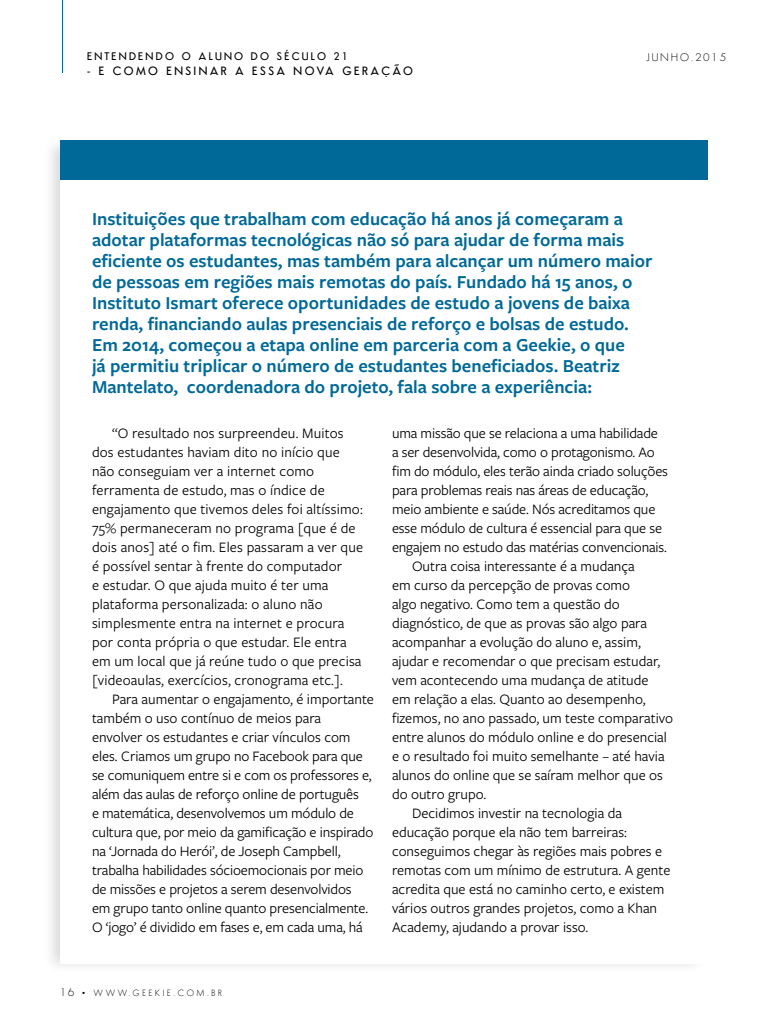
<style>
.page{position:relative;width:768px;height:1024px;background:#fff}
.page>*{position:absolute;margin:0;border:0;box-sizing:border-box;transform-origin:0 0}
.t1{font:600 19px/21px "Freight Sans Pro";color:#006998}
.t2{font:15px/19px "Freight Sans Pro";color:#000}
.t3{font:500 12px "Semplicita";letter-spacing:.2em;color:#000}
.t4{font:500 11px "Semplicita";letter-spacing:.2em;color:#000}
.t5{font:300 11px "Semplicita";letter-spacing:.2em;color:#000}
.t6{font:300 9px "Semplicita";letter-spacing:.3em;color:#000}
.s1{font-size:11px}
</style>
<div class="page">
<hr style="left:62px;top:0;width:1px;height:73px;background:#006998">
<div style="left:42px;top:135px;width:666px;height:840px;background:#000;opacity:.15"></div>
<div style="left:60px;top:140px;width:648px;height:824px;background:#fff"></div>
<div style="left:60px;top:140px;width:648px;height:40px;background:#006998"></div>
<p class="t4" style="left:87px;top:49px;width:262px">ENTENDENDO O ALUNO DO SÉCULO 21</p>
<p class="t3" style="left:87px;top:63px;width:327px">- E COMO ENSINAR A ESSA NOVA GERAÇÃO</p>
<p class="t5" style="left:646px;top:50px;width:81px">JUNHO.2015</p>
<p class="t1" style="left:92px;top:208px;width:562px">Instituições que trabalham com educação há anos já começaram a adotar plataformas tecnológicas não só para ajudar de forma mais eficiente os estudantes, mas também para alcançar um número maior de pessoas em regiões mais remotas do país. Fundado há 15 anos, o Instituto Ismart oferece oportunidades de estudo a jovens de baixa renda, financiando aulas presenciais de reforço e bolsas de estudo.<br>Em 2014, começou a etapa online em parceria com a Geekie, o que<br>já permitiu triplicar o número de estudantes beneficiados. Beatriz Mantelato, coordenadora do projeto, fala sobre a experiência:</p>
<p class="t2" style="left:92px;top:423px;width:273px;text-indent:20px">“O resultado nos surpreendeu. Muitos dos estudantes haviam dito no início que não conseguiam ver a internet como ferramenta de estudo, mas o índice de engajamento que tivemos deles foi altíssimo:<br>75% permaneceram no programa [que é de dois anos] até o fim. Eles passaram a ver que é possível sentar à frente do computador<br>e estudar. O que ajuda muito é ter uma plataforma personalizada: o aluno não simplesmente entra na internet e procura por conta própria o que estudar. Ele entra em um local que já reúne tudo o que precisa [videoaulas, exercícios, cronograma etc.].</p>
<p class="t2" style="left:92px;top:689px;width:284px;text-indent:20px">Para aumentar o engajamento, é importante também o uso contínuo de meios para envolver os estudantes e criar vínculos com eles. Criamos um grupo no Facebook para que se comuniquem entre si e com os professores e, além das aulas de reforço online de português<br>e matemática, desenvolvemos um módulo de cultura que, por meio da gamificação e inspirado na ‘Jornada do Herói’, de Joseph Campbell, trabalha habilidades sócioemocionais por meio de missões e projetos a serem desenvolvidos em grupo tanto online quanto presencialmente.<br>O ‘jogo’ é dividido em fases e, em cada uma, há</p>
<p class="t2" style="left:392px;top:423px;width:267px">uma missão que se relaciona a uma habilidade</p>
<p class="t2" style="left:392px;top:442px;width:264px">a ser desenvolvida, como o protagonismo. Ao</p>
<p class="t2" style="left:392px;top:461px;width:278px">fim do módulo, eles terão ainda criado soluções</p>
<p class="t2" style="left:392px;top:480px;width:258px">para problemas reais nas áreas de educação,</p>
<p class="t2" style="left:392px;top:499px;width:265px">meio ambiente e saúde. Nós acreditamos que</p>
<p class="t2" style="left:392px;top:518px;width:272px">esse módulo de cultura é essencial para que se</p>
<p class="t2" style="left:392px;top:537px;width:277px">engajem no estudo das matérias convencionais.</p>
<p class="t2" style="left:412px;top:556px;width:224px">Outra coisa interessante é a mudança</p>
<p class="t2" style="left:392px;top:575px;width:240px">em curso da percepção de provas como</p>
<p class="t2" style="left:392px;top:594px;width:229px">algo negativo. Como tem a questão do</p>
<p class="t2" style="left:392px;top:613px;width:257px">diagnóstico, de que as provas são algo para</p>
<p class="t2" style="left:392px;top:632px;width:250px">acompanhar a evolução do aluno e, assim,</p>
<p class="t2" style="left:392px;top:651px;width:270px">ajudar e recomendar o que precisam estudar,</p>
<p class="t2" style="left:392px;top:670px;width:258px">vem acontecendo uma mudança de atitude</p>
<p class="t2" style="left:392px;top:689px;width:255px">em relação a elas. Quanto ao desempenho,</p>
<p class="t2" style="left:392px;top:708px;width:283px">fizemos, no ano passado, um teste comparativo</p>
<p class="t2" style="left:392px;top:727px;width:276px">entre alunos do módulo online e do presencial</p>
<p class="t2" style="left:392px;top:746px;width:274px">e o resultado foi muito semelhante – até havia</p>
<p class="t2" style="left:392px;top:765px;width:272px">alunos do online que se saíram melhor que os</p>
<p class="t2" style="left:392px;top:784px;width:96px">do outro grupo.</p>
<p class="t2" style="left:412px;top:803px;width:212px">Decidimos investir na tecnologia da</p>
<p class="t2" style="left:392px;top:822px;width:237px">educação porque ela não tem barreiras:</p>
<p class="t2" style="left:392px;top:841px;width:272px">conseguimos chegar às regiões mais pobres e</p>
<p class="t2" style="left:392px;top:860px;width:280px">remotas com um mínimo de estrutura. A gente</p>
<p class="t2" style="left:392px;top:879px;width:274px">acredita que está no caminho certo, e existem</p>
<p class="t2" style="left:392px;top:898px;width:267px">vários outros grandes projetos, como a Khan</p>
<p class="t2" style="left:392px;top:917px;width:198px">Academy, ajudando a provar isso.</p>
<p class="t6" style="left:60px;top:987px;width:163px"><span class="s1">16 •</span> WWW.GEEKIE.COM.BR</p>
</div>
